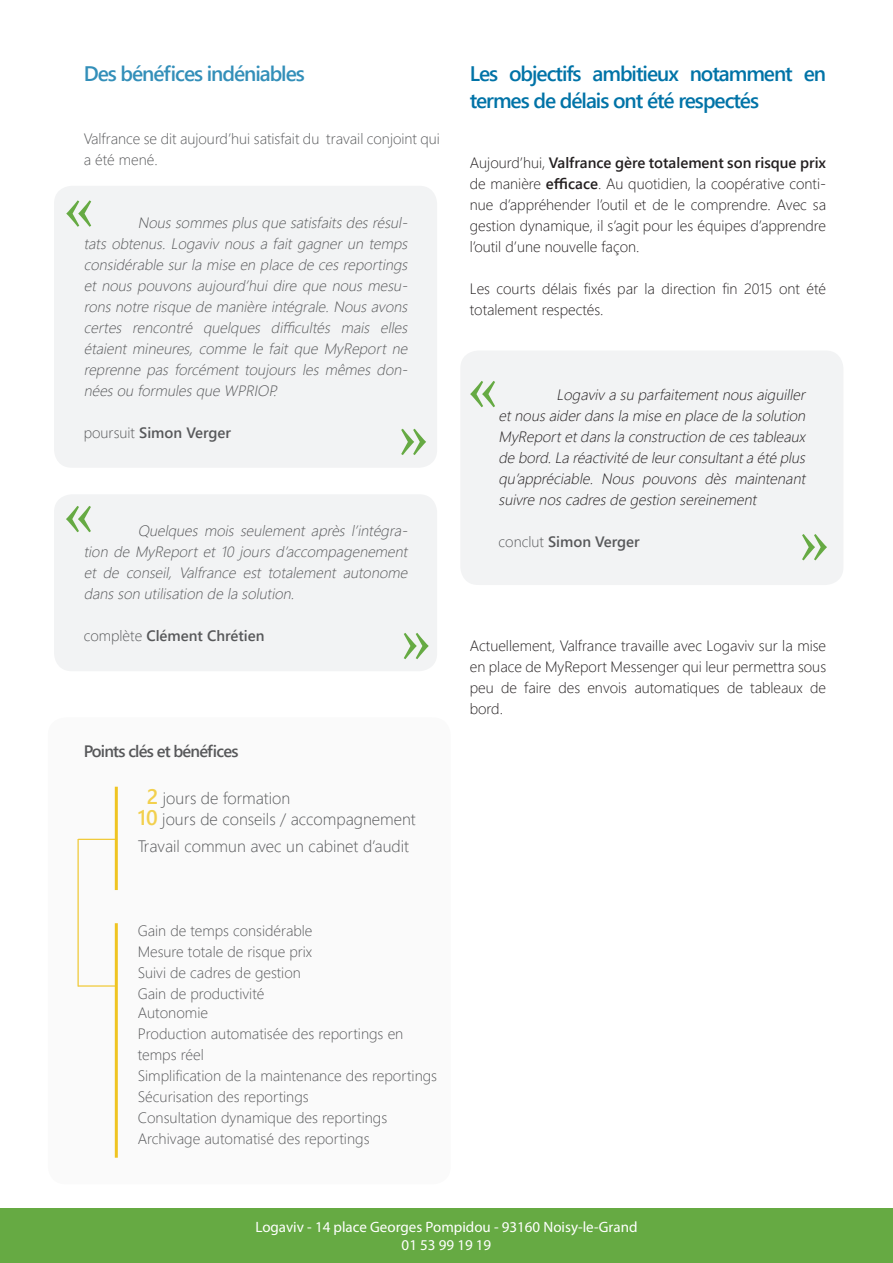
<style>
.page{position:relative;width:893px;height:1263px;background:#fff}
.page>*{position:absolute;margin:0;border:0;box-sizing:border-box;transform-origin:0 0}
.t1{font:72px "Minion Pro";color:#66aa43}
.t2{font:21px/27px "Webly Sleek UI Semibold";letter-spacing:-.05em;color:#0073a7}
.t3{font:21px "Webly Sleek UI Semibold";letter-spacing:-.05em;color:#338fb9}
.t4{font:16.5px "Webly Sleek UI Light";color:#57585a}
.t5{font:16.5px "Webly Sleek UI Semibold";letter-spacing:-.05em;color:#57585a}
.t6{font:italic 15px/21px "Webly Sleek UI Light";color:#57585a;text-align:justify}
.t7{font:15px/21px "Webly Sleek UI Light";color:#231f20;text-align:justify}
.t8{font:15px/21px "Webly Sleek UI Light";color:#57585a}
.t9{font:italic 15px/21px "Webly Sleek UI Light";color:#231f20;text-align:justify}
.t10{font:15px "Myriad Pro";color:#fff}
.t11{font:15px "Webly Sleek UI Semibold";color:#57585a}
.s1{font-family:"Webly Sleek UI Light"}
.s2{font-family:"Webly Sleek UI Semibold";font-size:21px;color:#f2d04e}
.s3{font-family:"Webly Sleek UI Semibold"}
</style>
<div class="page">
<div style="left:48px;top:717px;width:403px;height:467px;background:#fafafa;border-radius:18px"></div>
<hr style="left:115px;top:787px;width:3px;height:103px;background:#efc421">
<div style="left:0;top:1209px;width:893px;height:54px;background:#66aa43"></div>
<div style="left:54px;top:494px;width:383px;height:177px;background:#f2f3f4;border-radius:18px"></div>
<div style="left:460px;top:350px;width:383px;height:235px;background:#f2f3f4;border-radius:18px"></div>
<div style="left:54px;top:186px;width:383px;height:282px;background:#f2f3f4;border-radius:18px"></div>
<hr style="left:115px;top:923px;width:3px;height:235px;background:#efc421">
<hr style="left:78px;top:839px;width:1px;height:147px;background:#efc421">
<hr style="left:78px;top:839px;width:39px;height:1px;background:#efc421">
<hr style="left:78px;top:985px;width:38px;height:1px;background:#efc421">
<p class="t3" style="left:84px;top:57px;width:223px">Des bénéfices indéniables</p>
<p class="t8" style="left:84px;top:127px;width:358px">Valfrance se dit aujourd’hui satisfait du travail conjoint qui a été mené.</p>
<p class="t1" style="left:63px;top:158px;width:33px">«</p>
<p class="t6" style="left:84px;top:211px;width:329px;text-indent:54px">Noussommesplusque satisfaitsdesrésul&shy;tats obtenus. Logaviv nous a fait gagner un temps considérable surla mise en place de cesreportings et nous pouvons aujourd’hui dire que nous mesu&shy;ronsnotre risque de manière intégrale.Nousavons certes rencontré quelques difficultés mais elles étaient mineures, comme le fait que MyReport ne reprenne pas forcément toujours les mêmes don&shy;néesou formulesque WPRIOP.</p>
<p class="t11" style="left:84px;top:421px;width:149px"><span class="s1">poursuit</span> Simon Verger</p>
<p class="t1" style="left:430px;top:497px;width:33px;rotate:-180deg">«</p>
<p class="t1" style="left:62px;top:464px;width:33px">«</p>
<p class="t6" style="left:84px;top:520px;width:329px;text-indent:54px">Quelques mois seulement après l’intégra&shy;tion de MyReport et 10 jours d’accompagenement et de conseil, Valfrance est totalement autonome dansson utilisation de la solution.</p>
<p class="t11" style="left:84px;top:625px;width:182px"><span class="s1">complète</span> Clément Chrétien</p>
<p class="t1" style="left:432px;top:701px;width:33px;rotate:-180deg">«</p>
<p class="t5" style="left:84px;top:738px;width:156px">Points clés et bénéfices</p>
<p class="t4" style="left:147px;top:785px;width:145px"><span class="s2">2</span> jours de formation</p>
<p class="t4" style="left:138px;top:806px;width:280px"><span class="s2">10</span> jours de conseils / accompagnement</p>
<p class="t4" style="left:138px;top:833px;width:273px">Travail commun avec un cabinet d’audit</p>
<p class="t8" style="left:138px;top:919px;width:176px">Gain de temps considérable</p>
<p class="t8" style="left:138px;top:940px;width:176px">Mesure totale de risque prix</p>
<p class="t8" style="left:138px;top:961px;width:165px">Suivi de cadres de gestion</p>
<p class="t8" style="left:138px;top:982px;width:128px">Gain de productivité</p>
<p class="t8" style="left:138px;top:1002px;width:72px">Autonomie</p>
<p class="t8" style="left:138px;top:1023px;width:267px">Production automatisée des reportings en temps réel</p>
<p class="t8" style="left:138px;top:1065px;width:301px">Simplification de la maintenance des reportings</p>
<p class="t8" style="left:138px;top:1086px;width:173px">Sécurisation des reportings</p>
<p class="t8" style="left:138px;top:1107px;width:251px">Consultation dynamique des reportings</p>
<p class="t8" style="left:138px;top:1128px;width:233px">Archivage automatisé des reportings</p>
<p class="t2" style="left:470px;top:59px;width:358px">Les objectifs ambitieux notamment en termes de délais ont été respectés</p>
<p class="t7" style="left:470px;top:152px;width:358px">Aujourd’hui, <span class="s3">Valfrance gère totalement son risque prix </span>de manière <span class="s3">efficace</span>. Au quotidien, la coopérative conti&shy;nue d’appréhender l’outil et de le comprendre. Avec sa gestion dynamique, il s’agit pour les équipes d’apprendre l’outil d’une nouvelle façon.</p>
<p class="t7" style="left:470px;top:278px;width:358px">Les courts délais fixés par la direction fin 2015 ont été totalement respectés.</p>
<p class="t1" style="left:467px;top:339px;width:33px">«</p>
<p class="t9" style="left:499px;top:383px;width:312px;text-indent:58px">Logaviva su parfaitementnousaiguiller etnousaiderdansla mise en place de la solution MyReportetdansla construction de cestableaux de bord.La réactivité de leurconsultanta été plus qu’appréciable. Nous pouvons dès maintenant suivre noscadresde gestion sereinement</p>
<p class="t11" style="left:499px;top:530px;width:143px"><span class="s1">conclut</span> Simon Verger</p>
<p class="t1" style="left:830px;top:602px;width:33px;rotate:-180deg">«</p>
<p class="t7" style="left:470px;top:635px;width:358px">Actuellement, Valfrance travaille avec Logaviv sur la mise en place de MyReport Messenger qui leur permettra sous peu de faire des envois automatiques de tableaux de bord.</p>
<p class="t10" style="left:255px;top:1218px;width:383px">Logaviv - 14 place Georges Pompidou - 93160 Noisy-le-Grand</p>
<p class="t10" style="left:402px;top:1236px;width:91px">01 53 99 19 19</p>
</div>
